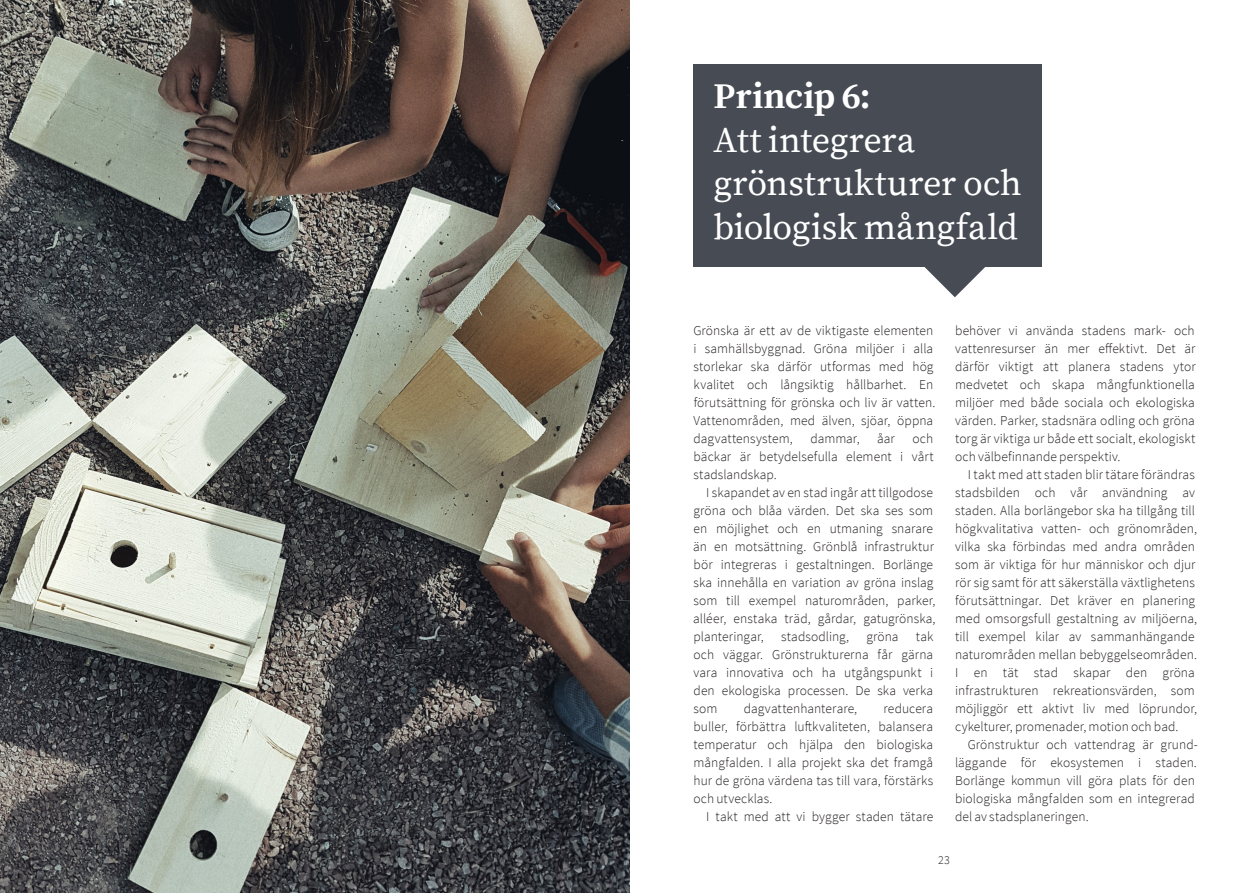
<style>
.page{position:relative;width:1259px;height:893px;background:#fff}
.page>*{position:absolute;margin:0;border:0;box-sizing:border-box;transform-origin:0 0}
.B-Rubrik{font:36px/43.5px "Source Serif Pro";letter-spacing:-.005em;color:#fff}
.B-Rubrik-2{font:700 36px "Source Serif Pro";color:#fff}
.B-Brödtext{font:300 13.5px/18px "Source Sans Pro";letter-spacing:.005em;color:#231f20}
.t1{font:300 12px "Source Sans Pro";color:#231f20}
</style>
<div class="page">
<img style="left:0;top:0;width:629px;height:893px">
<div style="left:693px;top:64px;width:349px;height:202px;background:#464b54"></div>
<svg style="left:922px;top:266px;width:65px;height:31px"></svg>
<p class="B-Rubrik-2" style="left:713px;top:75px;width:159px">Princip 6:</p>
<p class="B-Rubrik" style="left:713px;top:120px;width:310px">Att integrera grönstrukturer och</p>
<p class="B-Rubrik" style="left:713px;top:207px;width:306px">biologisk mångfald</p>
<p class="B-Brödtext" style="left:693px;top:322px;width:243px">Grönska är ett av de viktigaste elementen i samhällsbyggnad. Gröna miljöer i alla storlekar ska därför utformas med hög kvalitet och långsiktig hållbarhet. En förutsättning för grönska och liv är vatten.<br>Vattenområden, med älven, sjöar, öppna dagvattensystem,</p>
<p class="B-Brödtext" style="left:810px;top:430px;width:51px">dammar,</p>
<p class="B-Brödtext" style="left:877px;top:430px;width:19px">åar</p>
<p class="B-Brödtext" style="left:693px;top:430px;width:242px;text-align:justify;text-indent:219px">och bäckar är betydelsefulla element i vårt stadslandskap.</p>
<p class="B-Brödtext" style="left:693px;top:484px;width:244px;text-indent:13px">I skapandet av en stad ingår att tillgodose gröna och blåa värden. Det ska ses som en möjlighet och en utmaning snarare än en motsättning. Grönblå infrastruktur bör integreras i gestaltningen. Borlänge ska innehålla en variation av gröna inslag som till exempel naturområden, parker, alléer, enstaka träd, gårdar, gatugrönska, planteringar,</p>
<p class="B-Brödtext" style="left:693px;top:628px;width:241px;text-align:justify;text-indent:222px">tak och väggar. Grönstrukturerna får gärna vara innovativa och ha utgångspunkt i den ekologiska processen. De ska verka som</p>
<p class="B-Brödtext" style="left:781px;top:628px;width:70px">stadsodling,</p>
<p class="B-Brödtext" style="left:866px;top:628px;width:34px">gröna</p>
<p class="B-Brödtext" style="left:693px;top:700px;width:241px;text-align:justify;text-indent:190px">reducera buller, förbättra luftkvaliteten, balansera temperatur och hjälpa den biologiska mångfalden. I alla projekt ska det framgå hur de gröna värdena tas till vara, förstärks och utvecklas.</p>
<p class="B-Brödtext" style="left:706px;top:808px;width:228px">I takt med att vi bygger staden tätare</p>
<p class="B-Brödtext" style="left:744px;top:700px;width:115px">dagvattenhanterare,</p>
<p class="B-Brödtext" style="left:955px;top:322px;width:242px;text-align:justify">behöver vi använda stadens mark- och vattenresurser än mer effektivt. Det är därför viktigt att planera stadens ytor medvetet och skapa mångfunktionella miljöer med både sociala och ekologiska värden. Parker, stadsnära odling och gröna torg är viktiga ur både ett socialt, ekologiskt och välbefinnande perspektiv.</p>
<p class="B-Brödtext" style="left:955px;top:466px;width:243px;text-indent:13px">I takt med att staden blir tätare förändras stadsbilden och vår användning av staden. Alla borlängebor ska ha tillgång till högkvalitativa vatten- och grönområden, vilka ska förbindas med andra områden som är viktiga för hur människor och djur rör sig samt för att säkerställa växtlighetens förutsättningar. Det kräver en planering med omsorgsfull gestaltning av miljöerna, till exempel kilar av sammanhängande naturområden mellan bebyggelseområden.<br>I en tät stad skapar den gröna infrastrukturen rekreationsvärden, som möjliggör ett aktivt liv med löprundor, cykelturer, promenader, motion och bad.</p>
<p class="B-Brödtext" style="left:955px;top:736px;width:244px;text-indent:13px">Grönstruktur och vattendrag är grund&shy;läggande för ekosystemen i staden.<br>Borlänge kommun vill göra plats för den biologiska mångfalden som en integrerad del av stadsplaneringen.</p>
<p class="t1" style="left:938px;top:853px;width:13px">23</p>
</div>
